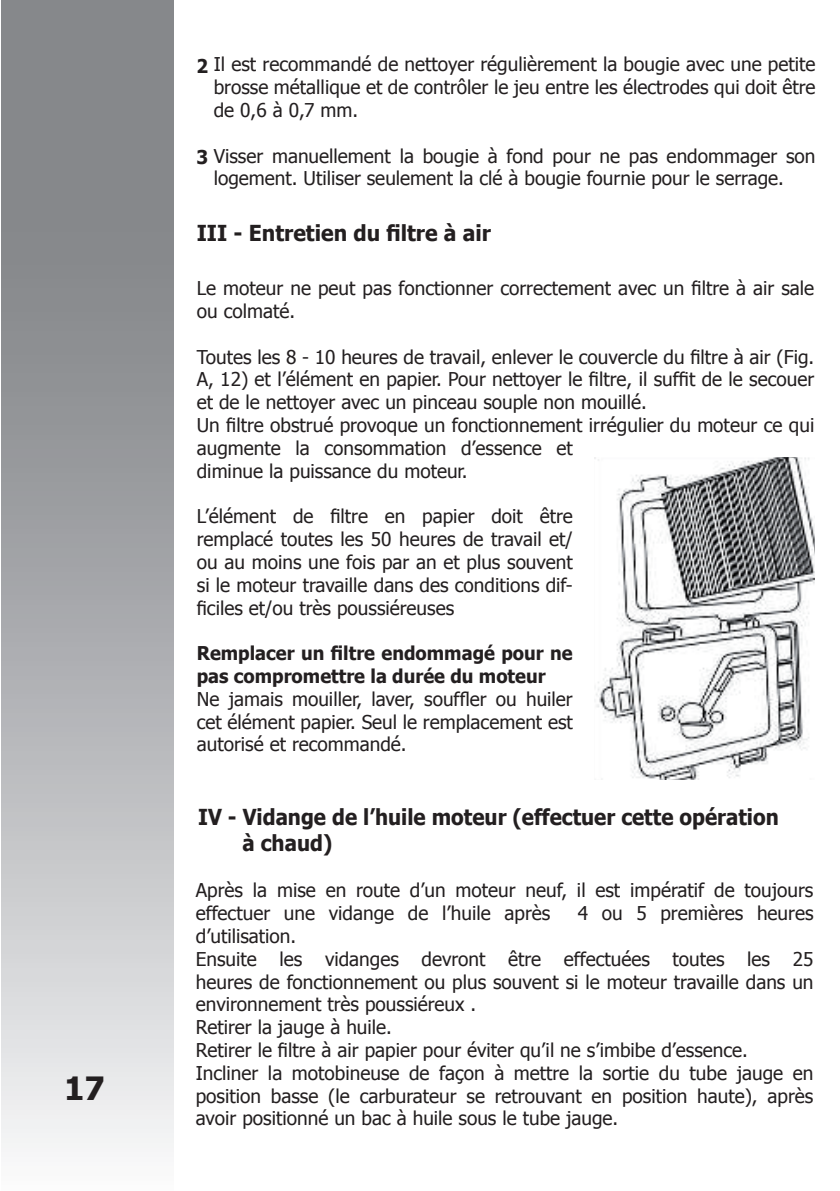
<style>
.page{position:relative;width:840px;height:1191px;background:#fff}
.page>*{position:absolute;margin:0;border:0;box-sizing:border-box;transform-origin:0 0}
.t1{font:700 32px "Tahoma";color:#231f20}
.t2{font:700 22px/26.4px "Tahoma";color:#231f20;scale:.93 1}
.t3{font:700 22px "Tahoma";color:#231f20;scale:.96 1}
.t4{font:19px/22.8px "Tahoma";color:#231f20}
.t5{font:700 19px/22.8px "Tahoma";color:#231f20;scale:.96 1}
.s1{font-weight:700}
</style>
<div class="page">
<svg style="left:1px;top:0;width:172px;height:1148px;background:#abacaf"></svg>
<img style="left:594px;top:458px;width:220px;height:321px">
<h1 class="t1" style="left:64px;top:1065px;width:42px">17</h1>
<p class="t4" style="left:196px;top:52px;width:620px"><span class="s1">2</span> Il est recommandé de nettoyer régulièrement la bougie avec une petite</p>
<p class="t4" style="left:214px;top:75px;width:603px">brosse métallique et de contrôler le jeu entre les électrodes qui doit être de 0,6 à 0,7 mm.</p>
<p class="t4" style="left:196px;top:143px;width:620px"><span class="s1">3</span> Visser manuellement la bougie à fond pour ne pas endommager son</p>
<p class="t4" style="left:214px;top:166px;width:571px">logement. Utiliser seulement la clé à bougie fournie pour le serrage.</p>
<p class="t3" style="left:197px;top:217px;width:308px">III - Entretien du filtre à air</p>
<p class="t4" style="left:197px;top:276px;width:618px">Le moteur ne peut pas fonctionner correctement avec un filtre à air sale ou colmaté.</p>
<p class="t4" style="left:197px;top:344px;width:618px">Toutes les 8 - 10 heures de travail, enlever le couvercle du filtre à air (Fig.<br>A, 12) et l’élément en papier. Pour nettoyer le filtre, il suffit de le secouer et de le nettoyer avec un pinceau souple non mouillé.<br>Un filtre obstrué provoque un fonctionnement irrégulier du moteur ce qui augmente la consommation d’essence et<br>diminue la puissance du moteur.</p>
<p class="t4" style="left:197px;top:504px;width:377px;text-align:justify">L’élément de filtre en papier doit être remplacé toutes les 50 heures de travail et/ ou au moins une fois par an et plus souvent si le moteur travaille dans des conditions dif&shy;ficiles et/ou très poussiéreuses</p>
<p class="t5" style="left:197px;top:640px;width:393px">Remplacer un filtre endommagé pour ne pas compromettre la durée du moteur</p>
<p class="t4" style="left:197px;top:686px;width:377px;text-align:justify">Ne jamais mouiller, laver, souffler ou huiler cet élément papier. Seul le remplacement est autorisé et recommandé.</p>
<p class="t2" style="left:242px;top:802px;width:577px;text-indent:-44px">IV - Vidange de l’huile moteur (effectuer cette opération à chaud)</p>
<p class="t4" style="left:196px;top:878px;width:618px">Après la mise en route d’un moteur neuf, il est impératif de toujours effectuer une vidange de l’huile après</p>
<p class="t4" style="left:577px;top:901px;width:237px">4 ou 5 premières heures</p>
<p class="t4" style="left:196px;top:923px;width:619px">d’utilisation.<br>Ensuite les vidanges devront être effectuées toutes les 25 heures de fonctionnement ou plus souvent si le moteur travaille dans un environnement très poussiéreux .<br>Retirer la jauge à huile.<br>Retirer le filtre à air papier pour éviter qu’il ne s’imbibe d’essence.<br>Incliner la motobineuse de façon à mettre la sortie du tube jauge en position basse (le carburateur se retrouvant en position haute), après avoir positionné un bac à huile sous le tube jauge.</p>
</div>
